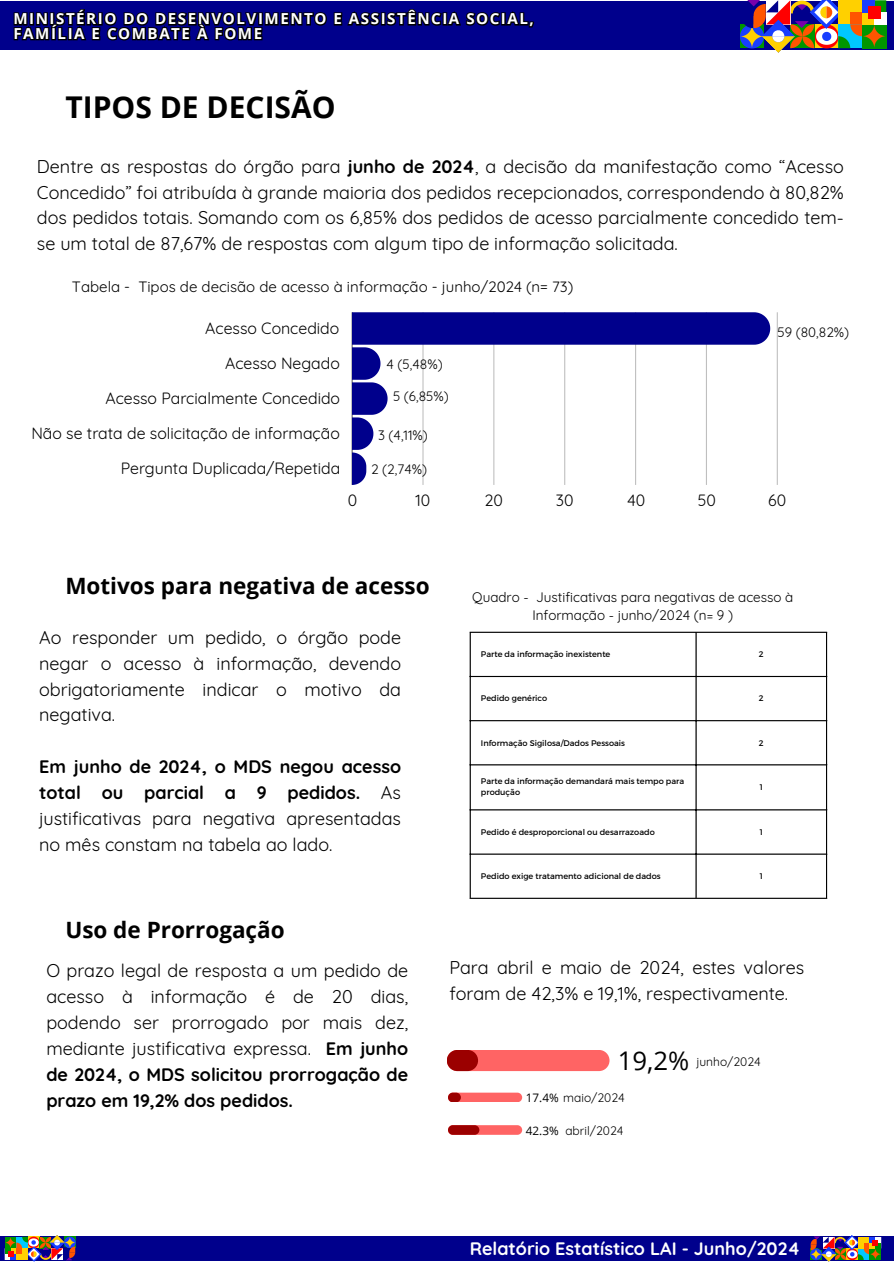
<style>
.page{position:relative;width:894px;height:1264px;background:#fff}
.page>*{position:absolute;margin:0;border:0;box-sizing:border-box;transform-origin:0 0}
.t1{font:700 30px "Open Sans";color:#000}
.t2{font:25.65px "Open Sans";color:#000}
.t3{font:700 22.5px "Open Sans";color:#000}
.t4{font:18px/25.8px "Quicksand";color:#000;text-align:justify}
.t5{font:700 18px "Quicksand";color:#fefefe}
.t6{font:15.9px "Quicksand";color:#000}
.t7{font:700 15.15px/14.7px "Open Sans";letter-spacing:.1em;color:#fff}
.t8{font:15px "Quicksand";color:#000}
.t9{font:13.5px/18px "Quicksand";color:#000;text-align:center}
.t10{font:13.35px "Quicksand";color:#000}
.t11{font:12px "Quicksand";color:#000}
.t12{font:11.7px "Open Sans";color:#000}
.t13{font:8.1px/10.8px "Montserrat";color:#000}
.s1{font-weight:700}
.s2{font-family:"Open Sans";font-size:11.7px}
</style>
<div class="page">
<div style="left:0;top:1236px;width:893px;height:24px;background:#00008c"></div>
<svg style="left:5px;top:1235px;width:70px;height:27px"></svg>
<svg style="left:810px;top:1235px;width:70px;height:26px"></svg>
<div style="left:0;top:1px;width:893px;height:49px;background:#00008c"></div>
<svg style="left:740px;top:0;width:146px;height:53px"></svg>
<svg style="left:13px;top:9px;width:522px;height:32px"></svg>
<hr style="left:351px;top:312px;width:1px;height:173px;background:#c0c0c0">
<hr style="left:776px;top:312px;width:1px;height:173px;background:#efefef">
<svg style="left:352px;top:312px;width:418px;height:173px"></svg>
<hr style="left:469px;top:633px;width:1px;height:264px;background:#000">
<hr style="left:695px;top:633px;width:1px;height:264px;background:#000">
<hr style="left:825px;top:633px;width:1px;height:264px;background:#000">
<hr style="left:469px;top:631px;width:357px;height:2px;background:#000">
<hr style="left:469px;top:676px;width:357px;height:1px;background:#000">
<hr style="left:469px;top:720px;width:357px;height:1px;background:#000">
<hr style="left:469px;top:764px;width:357px;height:1px;background:#000">
<hr style="left:469px;top:809px;width:357px;height:1px;background:#000">
<hr style="left:469px;top:853px;width:357px;height:1px;background:#000">
<hr style="left:469px;top:897px;width:357px;height:1px;background:#000">
<div style="left:446px;top:1049px;width:163px;height:22px;background:#ff6464;border-radius:11px"></div>
<div style="left:446px;top:1049px;width:32px;height:22px;background:#9b0000;border-radius:11px"></div>
<div style="left:448px;top:1092px;width:74px;height:10px;background:#ff6464;border-radius:5px"></div>
<div style="left:448px;top:1092px;width:13px;height:10px;background:#9b0000;border-radius:5px"></div>
<div style="left:448px;top:1125px;width:74px;height:9px;background:#ff6464;border-radius:5px"></div>
<div style="left:448px;top:1125px;width:31px;height:9px;background:#9b0000;border-radius:5px"></div>
<p class="t7" style="left:13px;top:11px;width:522px">MINISTÉRIO DO DESENVOLVIMENTO E ASSISTÊNCIA SOCIAL,<br>FAMÍLIA E COMBATE À FOME</p>
<p class="t1" style="left:65px;top:86px;width:272px">TIPOS DE DECISÃO</p>
<h1 class="t4" style="left:37px;top:153px;width:808px">Dentre as respostas do órgão para <span class="s1">junho de 2024</span>, a decisão da manifestação como “Acesso Concedido” foi atribuída à grande maioria dos pedidos recepcionados, correspondendo à 80,82% dos pedidos totais. Somando com os 6,85% dos pedidos de acesso parcialmente concedido tem&shy;se um total de 87,67% de respostas com algum tipo de informação solicitada.</h1>
<p class="t8" style="left:72px;top:276px;width:503px">Tabela - Tipos de decisão de acesso à informação - junho/2024 (n= 73)</p>
<p class="t6" style="left:205px;top:317px;width:135px">Acesso Concedido</p>
<p class="t6" style="left:225px;top:353px;width:116px">Acesso Negado</p>
<p class="t6" style="left:105px;top:388px;width:236px">Acesso Parcialmente Concedido</p>
<p class="t6" style="left:31px;top:423px;width:310px">Não se trata de solicitação de informação</p>
<p class="t6" style="left:121px;top:458px;width:221px">Pergunta Duplicada/Repetida</p>
<p class="t10" style="left:386px;top:355px;width:58px">4 (5,48%)</p>
<p class="t10" style="left:393px;top:388px;width:57px">5 (6,85%)</p>
<p class="t10" style="left:378px;top:426px;width:51px">3 (4,11%)</p>
<p class="t10" style="left:371px;top:461px;width:57px">2 (2,74%)</p>
<h6 class="t10" style="left:777px;top:323px;width:73px">59 (80,82%)</h6>
<p class="t6" style="left:348px;top:490px;width:11px">0</p>
<p class="t6" style="left:415px;top:490px;width:16px">10</p>
<p class="t6" style="left:484px;top:490px;width:20px">20</p>
<p class="t6" style="left:555px;top:490px;width:19px">30</p>
<p class="t6" style="left:626px;top:490px;width:20px">40</p>
<p class="t6" style="left:697px;top:490px;width:20px">50</p>
<p class="t6" style="left:768px;top:490px;width:19px">60</p>
<p class="t3" style="left:65px;top:570px;width:366px">Motivos para negativa de acesso</p>
<p class="t4" style="left:39px;top:624px;width:363px">Ao responder um pedido, o órgão pode negar o acesso à informação, devendo obrigatoriamente indicar o motivo da negativa.</p>
<p class="t4" style="left:39px;top:753px;width:363px"><span class="s1">Em junho de 2024, o MDS negou acesso total ou parcial a 9 pedidos.</span> As justificativas para negativa apresentadas no mês constam na tabela ao lado.</p>
<p class="t3" style="left:65px;top:913px;width:221px">Uso de Prorrogação</p>
<h2 class="t4" style="left:46px;top:957px;width:363px">O prazo legal de resposta a um pedido de acesso à informação é de 20 dias, podendo ser prorrogado por mais dez, mediante justificativa expressa. <span class="s1">Em junho de 2024, o MDS solicitou prorrogação de prazo em 19,2% dos pedidos.</span></h2>
<p class="t9" style="left:472px;top:587px;width:322px">Quadro - Justificativas para negativas de acesso à<br>Informação - junho/2024 (n= 9 )</p>
<p class="t13" style="left:481px;top:648px;width:131px">Parte da informação inexistente</p>
<p class="t13" style="left:758px;top:648px;width:6px">2</p>
<p class="t13" style="left:481px;top:692px;width:68px">Pedido genérico</p>
<p class="t13" style="left:758px;top:692px;width:6px">2</p>
<p class="t13" style="left:481px;top:737px;width:145px">Informação Sigilosa/Dados Pessoais</p>
<h5 class="t13" style="left:758px;top:737px;width:6px">2</h5>
<p class="t13" style="left:481px;top:775px;width:205px">Parte da informação demandará mais tempo para produção</p>
<p class="t13" style="left:759px;top:781px;width:5px">1</p>
<p class="t13" style="left:481px;top:826px;width:175px">Pedido é desproporcional ou desarrazoado</p>
<p class="t13" style="left:759px;top:826px;width:5px">1</p>
<p class="t13" style="left:481px;top:870px;width:181px">Pedido exige tratamento adicional de dados</p>
<p class="t13" style="left:759px;top:870px;width:5px">1</p>
<p class="t4" style="left:449px;top:954px;width:356px">Para abril e maio de 2024, estes valores foram de 42,3% e 19,1%, respectivamente.</p>
<h2 class="t2" style="left:617px;top:1043px;width:73px">19,2%</h2>
<h4 class="t11" style="left:525px;top:1089px;width:100px"><span class="s2">17.4%</span> maio/2024</h4>
<p class="t12" style="left:525px;top:1121px;width:34px">42.3%</p>
<p class="t11" style="left:565px;top:1122px;width:60px">abril/2024</p>
<h4 class="t11" style="left:696px;top:1054px;width:66px">junho/2024</h4>
<h4 class="t5" style="left:469px;top:1236px;width:332px">Relatório Estatístico LAI - Junho/2024</h4>
</div>
